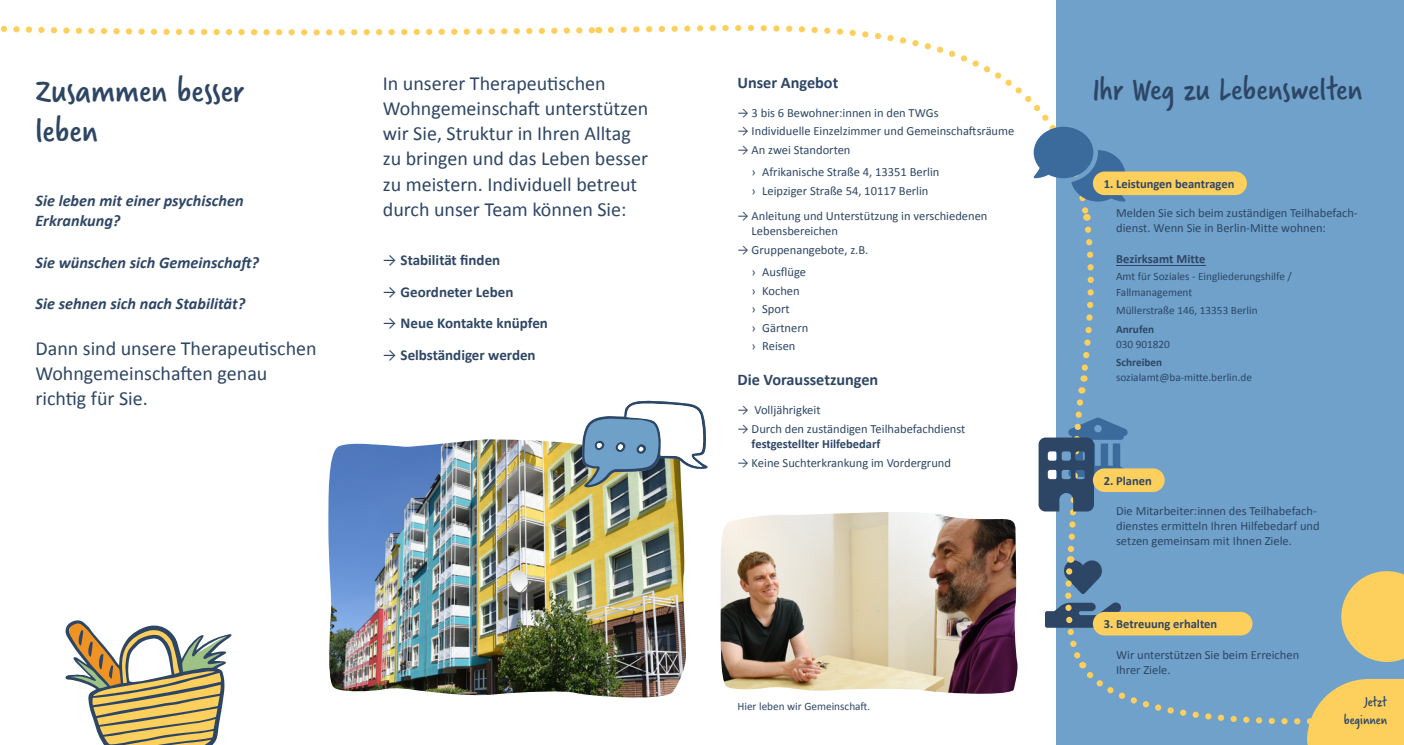
<style>
.page{position:relative;width:1404px;height:745px;background:#fff}
.page>*{position:absolute;margin:0;border:0;box-sizing:border-box;transform-origin:0 0}
.t1{font:37.5px "Verveine";color:#2e4665}
.t2{font:35px "Verveine";color:#2e4665}
.t3{font:20px/25px "Calibri";color:#2e4665}
.t4{font:italic 700 16.25px/20px "Calibri";color:#2e4665}
.t5{font:700 16.25px "Calibri";color:#2e4665}
.t6{font:700 15px "Calibri";color:#2e4665}
.t7{font:15px/18px "Verveine";color:#2e4665;text-align:right}
.t8{font:12.5px/15px "Calibri";color:#2e4665}
.t9{font:700 12.5px "Calibri";color:#2e4665}
.t10{font:11.25px/16px "Calibri";color:#2e4665}
.t11{font:700 11.25px "Calibri";color:#2e4665}
.s1{font-weight:400}
</style>
<div class="page">
<div style="left:1056px;top:0;width:347px;height:744px;background:#6fa1ca"></div>
<img style="left:328px;top:439px;width:358px;height:259px">
<svg style="left:582px;top:400px;width:125px;height:87px"></svg>
<img style="left:720px;top:512px;width:298px;height:182px">
<svg style="left:65px;top:620px;width:167px;height:124px"></svg>
<hr style="left:1115px;top:265px;width:90px;height:1px;background:#2e4665">
<svg style="left:607px;top:25px;width:482px;height:189px"></svg>
<svg style="left:0;top:25px;width:599px;height:11px"></svg>
<svg style="left:1033px;top:127px;width:92px;height:74px"></svg>
<svg style="left:1080px;top:214px;width:13px;height:167px"></svg>
<svg style="left:1038px;top:387px;width:365px;height:357px"></svg>
<div style="left:1092px;top:468px;width:72px;height:23px;background:#fdcf5d;border-radius:12px"></div>
<div style="left:1092px;top:611px;width:160px;height:24px;background:#fdcf5d;border-radius:12px"></div>
<div style="left:1092px;top:171px;width:154px;height:24px;background:#fdcf5d;border-radius:12px"></div>
<h1 class="t1" style="left:35px;top:64px;width:210px">Zusammen besser</h1>
<h2 class="t2" style="left:1092px;top:65px;width:271px">Ihr Weg zu Lebenswelten</h2>
<h1 class="t1" style="left:35px;top:104px;width:64px">leben</h1>
<h3 class="t5" style="left:737px;top:71px;width:102px">Unser Angebot</h3>
<p class="t8" style="left:737px;top:105px;width:202px">→ 3 bis 6 Bewohner:innen in den TWGs</p>
<p class="t8" style="left:737px;top:123px;width:278px">→ Individuelle Einzelzimmer und Gemeinschaftsräume</p>
<p class="t8" style="left:751px;top:138px;width:189px;line-height:22.1px;text-indent:-14px">→ An zwei Standorten<br>› Afrikanische Straße 4, 13351 Berlin</p>
<p class="t8" style="left:751px;top:182px;width:178px">› Leipziger Straße 54, 10117 Berlin</p>
<p class="t8" style="left:751px;top:208px;width:237px;text-indent:-14px">→ Anleitung und Unterstützung in verschiedenen<br>Lebensbereichen</p>
<p class="t8" style="left:751px;top:238px;width:118px;line-height:22.1px;text-indent:-14px">→ Gruppenangebote, z.B. › Ausflüge</p>
<p class="t8" style="left:751px;top:280px;width:58px;line-height:18.5px">› Kochen<br>› Sport<br>› Gärtnern › Reisen</p>
<h3 class="t5" style="left:737px;top:368px;width:142px">Die Voraussetzungen</h3>
<p class="t8" style="left:737px;top:402px;width:85px">→ Volljährigkeit</p>
<p class="t8" style="left:737px;top:421px;width:229px">→ Durch den zuständigen Teilhabefachdienst</p>
<p class="t9" style="left:751px;top:435px;width:130px">festgestellter Hilfebedarf</p>
<p class="t8" style="left:737px;top:454px;width:215px">→ Keine Suchterkrankung im Vordergrund</p>
<h3 class="t3" style="left:383px;top:71px;width:267px">In unserer Therapeutischen<br>Wohngemeinschaft unterstützen wir Sie, Struktur in Ihren Alltag zu bringen und das Leben besser zu meistern. Individuell betreut durch unser Team können Sie:</h3>
<p class="t6" style="left:383px;top:249px;width:119px"><span class="s1">→</span> Stabilität finden</p>
<p class="t6" style="left:383px;top:281px;width:132px"><span class="s1">→</span> Geordneter Leben</p>
<p class="t6" style="left:383px;top:312px;width:166px"><span class="s1">→</span> Neue Kontakte knüpfen</p>
<p class="t6" style="left:383px;top:344px;width:154px"><span class="s1">→</span> Selbständiger werden</p>
<p class="t9" style="left:1103px;top:175px;width:132px">1. Leistungen beantragen</p>
<h3 class="t4" style="left:35px;top:190px;width:210px">Sie leben mit einer psychischen<br>Erkrankung?</h3>
<h3 class="t4" style="left:35px;top:251px;width:225px">Sie wünschen sich Gemeinschaft?</h3>
<h3 class="t4" style="left:35px;top:293px;width:211px">Sie sehnen sich nach Stabilität?</h3>
<h3 class="t3" style="left:35px;top:335px;width:283px">Dann sind unsere Therapeutischen<br>Wohngemeinschaften genau richtig für Sie.</h3>
<p class="t8" style="left:1115px;top:205px;width:243px">Melden Sie sich beim zuständigen Teilhabefach&shy;dienst. Wenn Sie in Berlin-Mitte wohnen:</p>
<p class="t9" style="left:1115px;top:250px;width:91px">Bezirksamt Mitte</p>
<p class="t10" style="left:1115px;top:267px;width:177px">Amt für Soziales - Eingliederungshilfe /<br>Fallmanagement</p>
<p class="t10" style="left:1115px;top:302px;width:143px">Müllerstraße 146, 13353 Berlin</p>
<p class="t11" style="left:1115px;top:321px;width:39px">Anrufen</p>
<p class="t10" style="left:1115px;top:335px;width:55px">030 901820</p>
<p class="t11" style="left:1115px;top:354px;width:48px">Schreiben</p>
<p class="t10" style="left:1115px;top:369px;width:137px">sozialamt@ba-mitte.berlin.de</p>
<p class="t9" style="left:1103px;top:471px;width:50px">2. Planen</p>
<p class="t8" style="left:1115px;top:503px;width:205px">Die Mitarbeiter:innen des Teilhabefach&shy;dienstes ermitteln Ihren Hilfebedarf und setzen gemeinsam mit Ihnen Ziele.</p>
<p class="t9" style="left:1103px;top:615px;width:115px">3. Betreuung erhalten</p>
<p class="t8" style="left:1115px;top:647px;width:185px">Wir unterstützen Sie beim Erreichen<br>Ihrer Ziele.</p>
<p class="t10" style="left:737px;top:697px;width:134px">Hier leben wir Gemeinschaft.</p>
<p class="t7" style="left:1343px;top:692px;width:45px">Jetzt beginnen</p>
</div>
